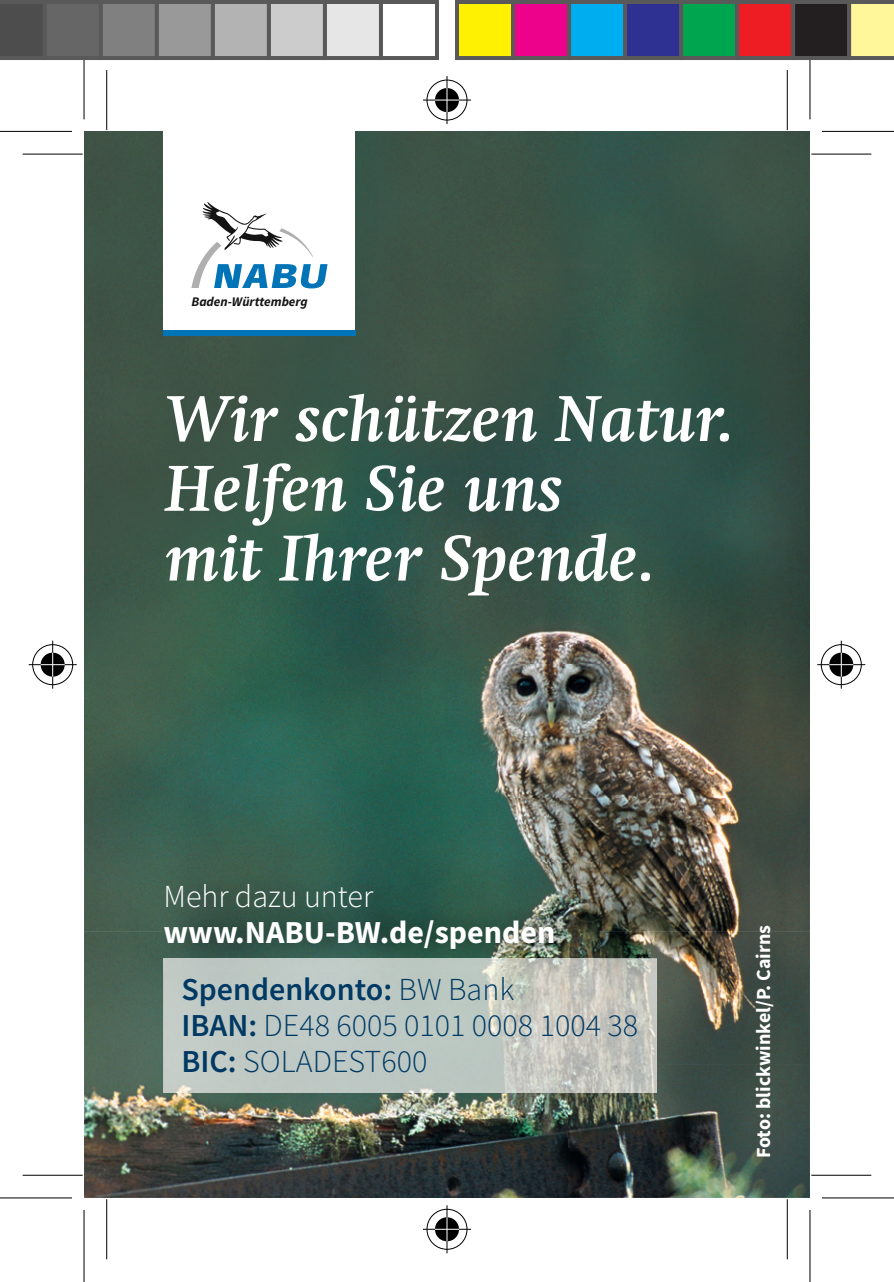
<style>
.page{position:relative;width:894px;height:1282px;background:#fff}
.page>*{position:absolute;margin:0;border:0;box-sizing:border-box;transform-origin:0 0}
.t1{font:italic 700 66px/69.6px "Swift Com";color:#fff}
.t2{font:300 32px/36px "Source Sans Pro";color:#003963}
.t3{font:700 32px/57.6px "Source Sans Pro";color:#fff}
.t4{font:300 32px "Source Sans Pro";color:#fff}
.t5{font:700 20px "Source Sans Pro";color:#fff}
.t6{font:italic 700 13.2px "Source Sans Pro";color:#131413}
.s1{font-weight:600;color:#003963}
.s2{font-weight:300;color:#003963}
.s3{font-weight:600}
</style>
<div class="page">
<img style="left:84px;top:131px;width:726px;height:800px">
<img style="left:84px;top:931px;width:120px;height:266px">
<img style="left:600px;top:931px;width:210px;height:133px">
<img style="left:204px;top:1092px;width:364px;height:105px">
<img style="left:568px;top:1064px;width:242px;height:133px">
<img style="left:164px;top:862px;width:436px;height:96px">
<img style="left:163px;top:958px;width:494px;height:134px">
<div style="left:163px;top:131px;width:192px;height:205px;background:#fff"></div>
<svg style="left:191px;top:202px;width:136px;height:86px"></svg>
<div style="left:163px;top:331px;width:192px;height:5px;background:#0074b7"></div>
<svg style="left:23px;top:1175px;width:60px;height:1px"></svg>
<svg style="left:811px;top:1175px;width:60px;height:1px"></svg>
<svg style="left:107px;top:70px;width:1px;height:60px"></svg>
<svg style="left:107px;top:1199px;width:1px;height:59px"></svg>
<hr style="left:23px;top:153px;width:60px;height:2px;background:#000">
<hr style="left:811px;top:153px;width:60px;height:2px;background:#000">
<hr style="left:23px;top:1174px;width:60px;height:1px;background:#000">
<hr style="left:811px;top:1174px;width:60px;height:1px;background:#000">
<hr style="left:106px;top:70px;width:1px;height:60px;background:#000">
<hr style="left:106px;top:1198px;width:1px;height:60px;background:#000">
<hr style="left:786px;top:70px;width:2px;height:60px;background:#000">
<hr style="left:786px;top:1198px;width:2px;height:60px;background:#000">
<div style="left:0;top:129px;width:72px;height:5px;background:#f3f3f3"></div>
<div style="left:822px;top:129px;width:72px;height:5px;background:#f3f3f3"></div>
<div style="left:0;top:1195px;width:72px;height:5px;background:#8d8d8d"></div>
<div style="left:822px;top:1195px;width:72px;height:5px;background:#8d8d8d"></div>
<svg style="left:810px;top:60px;width:1px;height:59px"></svg>
<svg style="left:810px;top:1210px;width:1px;height:71px"></svg>
<hr style="left:0;top:131px;width:72px;height:1px;background:#000">
<hr style="left:822px;top:131px;width:72px;height:1px;background:#000">
<hr style="left:0;top:1196px;width:72px;height:2px;background:#000">
<hr style="left:822px;top:1196px;width:72px;height:2px;background:#000">
<hr style="left:83px;top:47px;width:2px;height:72px;background:#000">
<hr style="left:83px;top:1209px;width:2px;height:72px;background:#000">
<hr style="left:809px;top:47px;width:1px;height:72px;background:#000">
<hr style="left:809px;top:1209px;width:1px;height:72px;background:#000">
<div style="left:424px;top:77px;width:45px;height:45px;border:5px solid #fff;border-radius:50%"></div>
<div style="left:423px;top:97px;width:48px;height:5px;background:#fff"></div>
<div style="left:444px;top:76px;width:5px;height:48px;background:#fff"></div>
<div style="left:432px;top:85px;width:29px;height:29px;border:5px solid #fff;border-radius:50%"></div>
<div style="left:426px;top:79px;width:41px;height:41px;border:1px solid #000;border-radius:50%"></div>
<hr style="left:423px;top:99px;width:48px;height:2px;background:#000">
<hr style="left:446px;top:76px;width:2px;height:48px;background:#000">
<div style="left:435px;top:88px;width:24px;height:24px;background:#000;border-radius:50%"></div>
<hr style="left:435px;top:99px;width:24px;height:2px;background:#fff">
<hr style="left:446px;top:88px;width:2px;height:24px;background:#fff">
<div style="left:424px;top:1206px;width:45px;height:45px;border:5px solid #fff;border-radius:50%"></div>
<svg style="left:423px;top:1226px;width:48px;height:5px"></svg>
<div style="left:444px;top:1204px;width:5px;height:48px;background:#fff"></div>
<div style="left:432px;top:1214px;width:29px;height:29px;border:5px solid #fff;border-radius:50%"></div>
<div style="left:426px;top:1208px;width:41px;height:41px;border:1px solid #000;border-radius:50%"></div>
<hr style="left:423px;top:1228px;width:48px;height:1px;background:#000">
<hr style="left:446px;top:1204px;width:2px;height:48px;background:#000">
<svg style="left:435px;top:1216px;width:24px;height:24px"></svg>
<svg style="left:435px;top:1228px;width:24px;height:1px"></svg>
<hr style="left:446px;top:1216px;width:2px;height:24px;background:#fff">
<div style="left:30px;top:642px;width:45px;height:45px;border:5px solid #fff;border-radius:50%"></div>
<svg style="left:29px;top:662px;width:48px;height:5px"></svg>
<svg style="left:50px;top:640px;width:5px;height:48px"></svg>
<div style="left:38px;top:650px;width:29px;height:29px;border:5px solid #fff;border-radius:50%"></div>
<div style="left:32px;top:644px;width:41px;height:41px;border:1px solid #000;border-radius:50%"></div>
<hr style="left:29px;top:664px;width:48px;height:1px;background:#000">
<hr style="left:52px;top:640px;width:1px;height:48px;background:#000">
<svg style="left:41px;top:652px;width:24px;height:24px"></svg>
<div style="left:818px;top:642px;width:45px;height:45px;border:5px solid #fff;border-radius:50%"></div>
<svg style="left:817px;top:662px;width:48px;height:5px"></svg>
<div style="left:838px;top:640px;width:5px;height:48px;background:#fff"></div>
<div style="left:826px;top:650px;width:29px;height:29px;border:5px solid #fff;border-radius:50%"></div>
<div style="left:820px;top:644px;width:41px;height:41px;border:1px solid #000;border-radius:50%"></div>
<hr style="left:817px;top:664px;width:48px;height:1px;background:#000">
<hr style="left:840px;top:640px;width:2px;height:48px;background:#000">
<div style="left:829px;top:652px;width:24px;height:24px;background:#000;border-radius:50%"></div>
<svg style="left:829px;top:664px;width:24px;height:1px"></svg>
<hr style="left:840px;top:652px;width:2px;height:24px;background:#fff">
<svg style="left:0;top:0;width:43px;height:60px;background:#4e4e4e"></svg>
<div style="left:45px;top:2px;width:56px;height:56px;background:#666"></div>
<div style="left:43px;top:0;width:60px;height:60px;border:4px solid #595959"></div>
<div style="left:101px;top:2px;width:56px;height:56px;background:#808080"></div>
<div style="left:99px;top:0;width:60px;height:60px;border:4px solid #595959"></div>
<div style="left:157px;top:2px;width:56px;height:56px;background:#999"></div>
<div style="left:155px;top:0;width:60px;height:60px;border:4px solid #595959"></div>
<div style="left:213px;top:2px;width:56px;height:56px;background:#b3b3b3"></div>
<div style="left:211px;top:0;width:60px;height:60px;border:4px solid #595959"></div>
<div style="left:269px;top:2px;width:56px;height:56px;background:#ccc"></div>
<div style="left:267px;top:0;width:60px;height:60px;border:4px solid #595959"></div>
<div style="left:325px;top:2px;width:56px;height:56px;background:#e6e6e6"></div>
<div style="left:323px;top:0;width:60px;height:60px;border:4px solid #595959"></div>
<div style="left:379px;top:0;width:60px;height:60px;border:4px solid #595959"></div>
<div style="left:457px;top:2px;width:56px;height:56px;background:#fff101"></div>
<div style="left:455px;top:0;width:60px;height:60px;border:4px solid #595959"></div>
<div style="left:513px;top:2px;width:56px;height:56px;background:#ed028c"></div>
<div style="left:511px;top:0;width:60px;height:60px;border:4px solid #595959"></div>
<div style="left:569px;top:2px;width:56px;height:56px;background:#00aeef"></div>
<div style="left:567px;top:0;width:60px;height:60px;border:4px solid #595959"></div>
<div style="left:625px;top:2px;width:56px;height:56px;background:#2e3092"></div>
<div style="left:623px;top:0;width:60px;height:60px;border:4px solid #595959"></div>
<div style="left:681px;top:2px;width:56px;height:56px;background:#00a54f"></div>
<div style="left:679px;top:0;width:60px;height:60px;border:4px solid #595959"></div>
<div style="left:737px;top:2px;width:56px;height:56px;background:#ee1d23"></div>
<div style="left:735px;top:0;width:60px;height:60px;border:4px solid #595959"></div>
<div style="left:793px;top:2px;width:56px;height:56px;background:#231f20"></div>
<div style="left:791px;top:0;width:60px;height:60px;border:4px solid #595959"></div>
<svg style="left:847px;top:0;width:47px;height:60px;background:#dcd58c"></svg>
<p class="t6" style="left:191px;top:293px;width:118px">Baden-Württemberg</p>
<p class="t1" style="left:165px;top:383px;width:571px">Wir schützen Natur.<br>Helfen Sie uns<br>mit Ihrer Spende.</p>
<p class="t4" style="left:163px;top:876px;width:211px">Mehr dazu unter</p>
<p class="t3" style="left:181px;top:902px;width:375px;text-indent:-18px">www.NABU-BW.de/spenden<br><span class="s1">Spendenkonto:</span> <span class="s2">BW Bank</span></p>
<p class="t2" style="left:181px;top:1007px;width:458px"><span class="s3">IBAN:</span> DE48 6005 0101 0008 1004 38<br><span class="s3">BIC:</span> SOLADEST600</p>
<p class="t5" style="left:750px;top:1157px;width:235px;rotate:-90deg">Foto: blickwinkel/P. Cairns</p>
</div>
